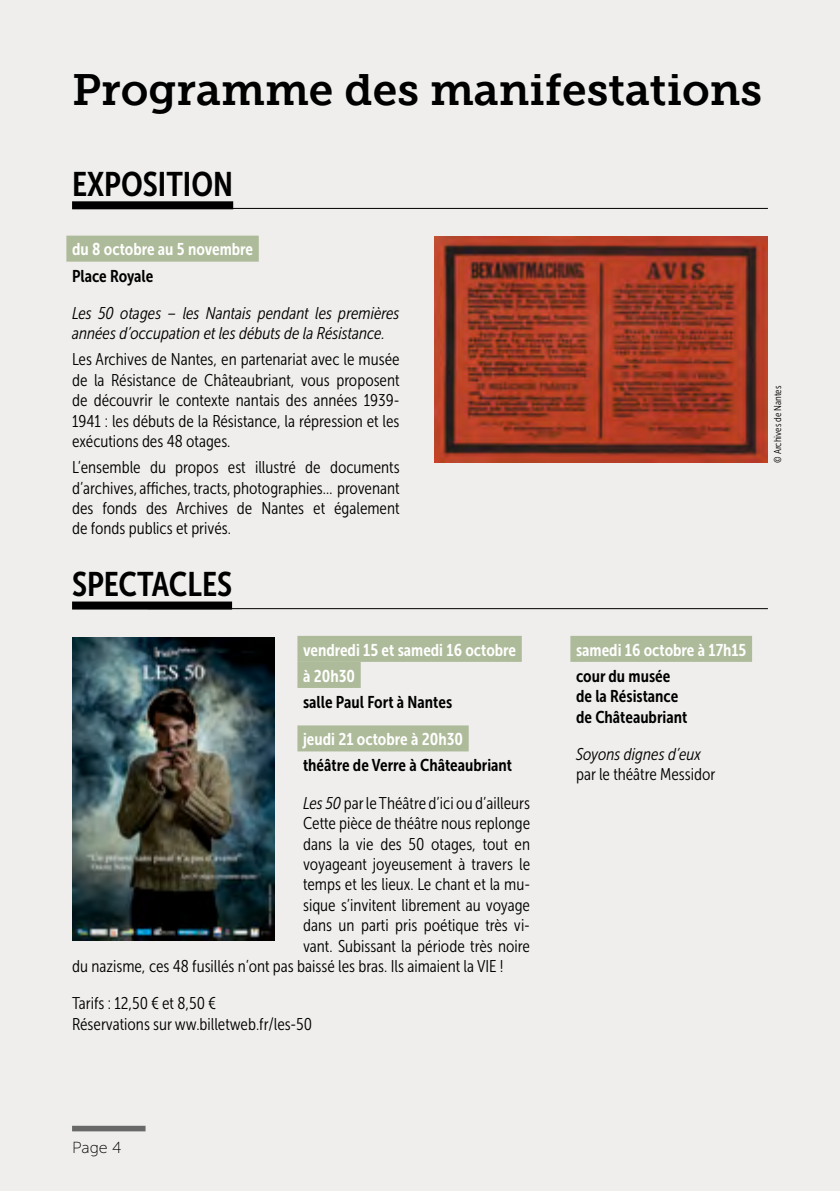
<style>
.page{position:relative;width:840px;height:1191px;background:#fff}
.page>*{position:absolute;margin:0;border:0;box-sizing:border-box;transform-origin:0 0}
.t1{font:44px "Museo Slab W01 700";color:#000}
.t2{font:34px "Museo Sans Cond 700";color:#000}
.t3{font:17px/20.4px "Museo Sans Cond 300";color:#000;text-align:justify}
.t4{font:italic 17px/20.4px "Museo Sans Cond 300";color:#000}
.t5{font:17px/20.4px "Museo Sans Cond 700";color:#000}
.t6{font:17px/26px "Museo Sans Cond 700";color:#fff}
.t7{font:16px "Museo Sans 100";color:#000}
.t8{font:10px "Museo Sans Cond 300";color:#000}
.s1{font-style:italic}
</style>
<div class="page">
<div style="left:0;top:0;width:839px;height:1191px;background:#efeeec"></div>
<div style="left:72px;top:201px;width:161px;height:8px;background:#000"></div>
<div style="left:72px;top:601px;width:160px;height:8px;background:#000"></div>
<div style="left:66px;top:236px;width:193px;height:26px;background:#aebb9a"></div>
<div style="left:297px;top:636px;width:224px;height:26px;background:#aebb9a"></div>
<div style="left:297px;top:662px;width:63px;height:26px;background:#aebb9a"></div>
<div style="left:297px;top:725px;width:171px;height:26px;background:#aebb9a"></div>
<img style="left:434px;top:236px;width:333px;height:227px">
<hr style="left:147px;top:208px;width:620px;height:1px;background:#000">
<hr style="left:147px;top:608px;width:620px;height:1px;background:#000">
<div style="left:72px;top:1125px;width:73px;height:6px;background:#676867"></div>
<img style="left:72px;top:637px;width:202px;height:304px">
<div style="left:570px;top:636px;width:181px;height:26px;background:#aebb9a"></div>
<h1 class="t1" style="left:72px;top:65px;width:691px">Programme des manifestations</h1>
<h2 class="t2" style="left:72px;top:165px;width:162px">EXPOSITION</h2>
<p class="t6" style="left:72px;top:237px;width:182px">du 8 octobre au 5 novembre</p>
<p class="t5" style="left:72px;top:265px;width:83px">Place Royale</p>
<p class="t4" style="left:72px;top:303px;width:329px">Les 50 otages – les Nantais pendant les premières années d’occupation et les débuts de la Résistance .</p>
<p class="t3" style="left:72px;top:349px;width:329px">Les Archives de Nantes, en partenariat avec le musée de la Résistance de Châteaubriant, vous proposent de découvrir le contexte nantais des années 1939- 1941 : les débuts de la Résistance, la répression et les exécutions des 48 otages.</p>
<p class="t3" style="left:72px;top:457px;width:329px">L’ensemble du propos est illustré de documents d’archives, affiches, tracts, photographies… provenant des fonds des Archives de Nantes et également de fonds publics et privés.</p>
<h2 class="t2" style="left:72px;top:565px;width:161px">SPECTACLES</h2>
<p class="t6" style="left:303px;top:637px;width:214px">vendredi 15 et samedi 16 octobre à 20h30</p>
<p class="t5" style="left:303px;top:692px;width:150px">salle Paul Fort à Nantes</p>
<p class="t6" style="left:303px;top:726px;width:161px">jeudi 21 octobre à 20h30</p>
<p class="t5" style="left:303px;top:755px;width:210px">théâtre de Verre à Châteaubriant</p>
<p class="t3" style="left:303px;top:793px;width:228px"><span class="s1">Les 50</span> par le Théâtre d’ici ou d’ailleurs</p>
<p class="t3" style="left:303px;top:813px;width:228px">Cette pièce de théâtre nous replonge</p>
<p class="t3" style="left:303px;top:833px;width:228px">dans la vie des 50 otages, tout en</p>
<p class="t3" style="left:303px;top:854px;width:228px">voyageant joyeusement à travers le</p>
<p class="t3" style="left:303px;top:874px;width:228px">temps et les lieux. Le chant et la mu-</p>
<p class="t3" style="left:303px;top:895px;width:228px">sique s’invitent librement au voyage</p>
<p class="t3" style="left:303px;top:915px;width:228px">dans un parti pris poétique très vi-</p>
<p class="t3" style="left:303px;top:935px;width:228px">vant. Subissant la période très noire</p>
<p class="t3" style="left:72px;top:956px;width:433px">du nazisme, ces 48 fusillés n’ont pas baissé les bras. Ils aimaient la VIE !</p>
<p class="t3" style="left:72px;top:993px;width:241px">Tarifs : 12,50 € et 8,50 €<br>Réservations sur ww.billetweb.fr/les-50</p>
<p class="t8" style="left:771px;top:462px;width:78px;rotate:-90deg">© Archives de Nantes</p>
<p class="t6" style="left:575px;top:637px;width:172px">samedi 16 octobre à 17h15</p>
<p class="t5" style="left:575px;top:665px;width:113px">cour du musée de la Résistance de Châteaubriant</p>
<p class="t4" style="left:575px;top:744px;width:126px">Soyons dignes d’eux</p>
<p class="t3" style="left:575px;top:764px;width:141px">par le théâtre Messidor</p>
<p class="t7" style="left:72px;top:1138px;width:51px">Page 4</p>
</div>
